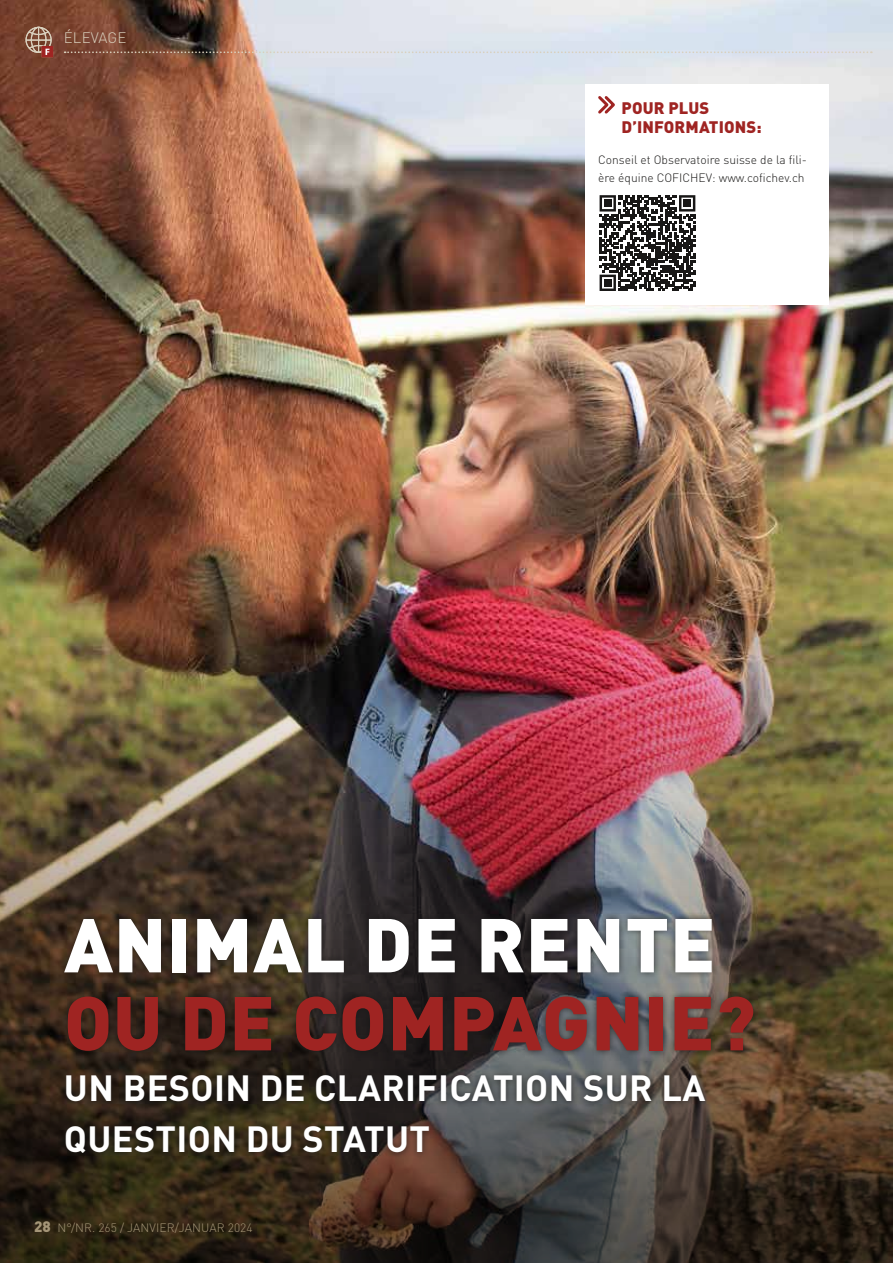
<style>
.page{position:relative;width:893px;height:1263px;background:#fff}
.page>*{position:absolute;margin:0;border:0;box-sizing:border-box;transform-origin:0 0}
.t1{font:900 75px "DINOT";letter-spacing:.01em;color:#9f2422}
.t2{font:900 75px "DINOT";letter-spacing:.01em;color:#fff}
.t3{font:700 36px/51px "DINOT";letter-spacing:.01em;color:#fff}
.t4{font:900 16.5px/19.8px "DINOT";letter-spacing:.01em;color:#9f2422}
.t5{font:300 15px "DINOT";letter-spacing:.01em;color:#d9d0bd}
.t6{font:300 12px/18px "DINOT";color:#181716}
.t7{font:300 12px "DINOT";letter-spacing:.01em;color:#a59678}
.s1{font-weight:900;font-size:15px}
</style>
<div class="page">
<img style="left:0;top:0;width:893px;height:531px">
<img style="left:0;top:531px;width:893px;height:732px">
<div style="left:58px;top:912px;width:702px;height:248px;background:#181716;opacity:.75"></div>
<div style="left:585px;top:84px;width:244px;height:221px;background:#fff"></div>
<svg style="left:598px;top:96px;width:17px;height:18px"></svg>
<svg style="left:600px;top:195px;width:95px;height:96px"></svg>
<div style="left:604px;top:200px;width:7px;height:7px;background:#181716"></div>
<div style="left:684px;top:200px;width:7px;height:7px;background:#181716"></div>
<div style="left:604px;top:279px;width:7px;height:7px;background:#181716"></div>
<svg style="left:65px;top:51px;width:807px;height:2px;background:#cac3c0"></svg>
<div style="left:41px;top:46px;width:12px;height:11px;background:#9f2422"></div>
<svg style="left:25px;top:26px;width:27px;height:29px"></svg>
<p class="t5" style="left:64px;top:27px;width:64px">ÉLEVAGE</p>
<h3 class="t4" style="left:621px;top:97px;width:142px">POUR PLUS<br>D’INFORMATIONS:</h3>
<p class="t6" style="left:598px;top:150px;width:210px">Conseil et Observatoire suisse de la fili&shy;ère équine COFICHEV: www.cofichev.ch</p>
<h1 class="t2" style="left:64px;top:894px;width:653px">ANIMAL DE RENTE</h1>
<h1 class="t1" style="left:64px;top:972px;width:693px">OU DE COMPAGNIE?</h1>
<h2 class="t3" style="left:64px;top:1061px;width:643px">UN BESOIN DE CLARIFICATION SUR LA<br>QUESTION DU STATUT</h2>
<p class="t7" style="left:34px;top:1219px;width:220px"><span class="s1">28</span> N°/NR. 265 / JANVIER/JANUAR 2024</p>
</div>
